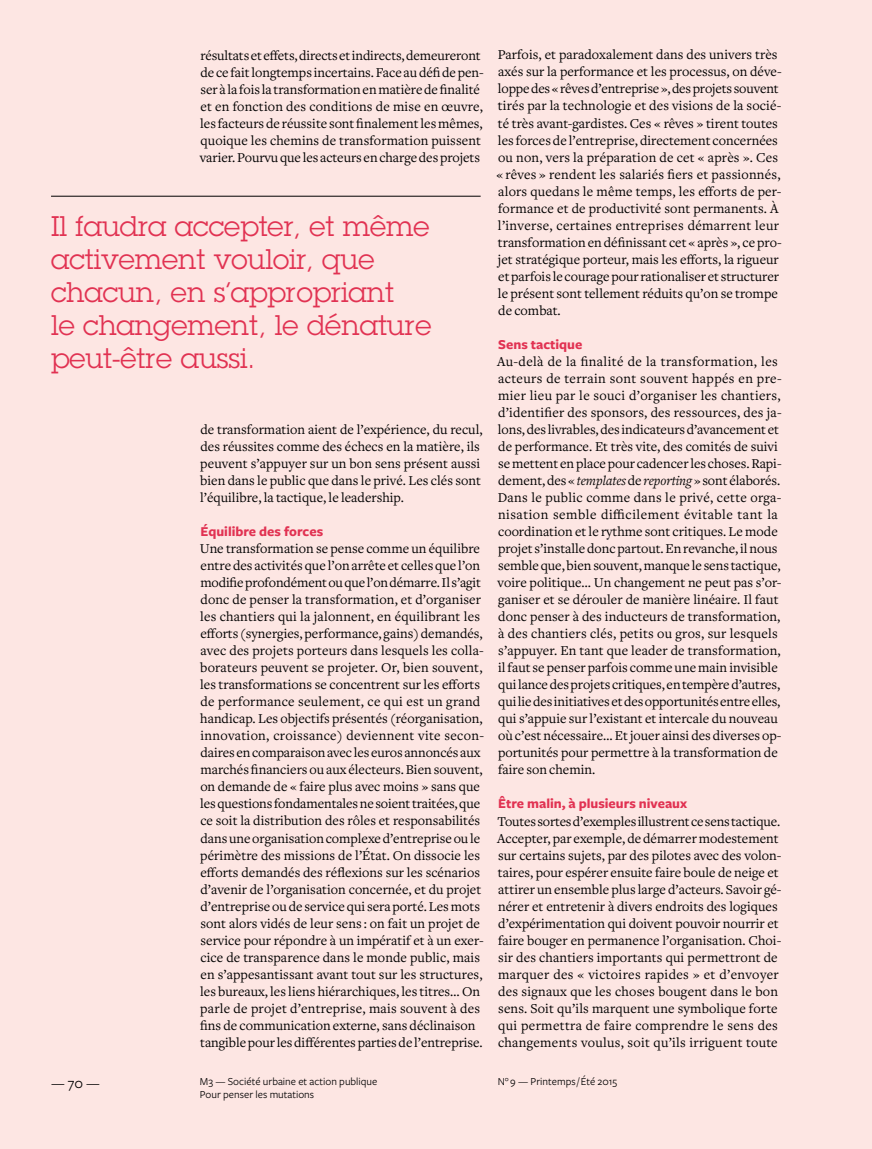
<style>
.page{position:relative;width:872px;height:1149px;background:#fff}
.page>*{position:absolute;margin:0;border:0;box-sizing:border-box;transform-origin:0 0}
.t1{font:27.75px/33px "Lubalin Graph";color:#e13252}
.t2{font:15px "Freight Sans";color:#000}
.t3{font:14.1px/17px "Freight Text";color:#000}
.t4{font:700 14.1px "Freight Sans";color:#e13252}
.t5{font:11.1px/13px "Freight Sans";color:#000}
.s1{font-style:italic;font-size:13.8px}
</style>
<div class="page">
<div style="left:0;top:0;width:872px;height:1148px;background:#fde6e3"></div>
<hr style="left:51px;top:196px;width:429px;height:1px;background:#000">
<p class="t3" style="left:200px;top:47px;width:285px">résultats et effets, directs et indirects, demeureront de ce fait longtemps incertains. Face au défi de pen&shy;ser à la fois la transformation en matière de finalité et en fonction des conditions de mise en œuvre, les facteurs de réussite sont finalement les mêmes, quoique les chemins de transformation puissent varier. Pourvu que les acteurs en charge des projets</p>
<h1 class="t1" style="left:51px;top:210px;width:382px">Il faudra accepter, et même activement vouloir, que chacun, en s’appropriant<br>le changement, le dénature peut-être aussi.</h1>
<p class="t3" style="left:200px;top:421px;width:284px">de transformation aient de l’expérience, du recul, des réussites comme des échecs en la matière, ils peuvent s’appuyer sur un bon sens présent aussi bien dans le public que dans le privé. Les clés sont l’équilibre, la tactique, le leadership.</p>
<p class="t4" style="left:200px;top:524px;width:124px">Équilibre des forces</p>
<p class="t3" style="left:200px;top:540px;width:286px">Une transformation se pense comme un équilibre entre des activités que l’on arrête et celles que l’on modifie profondément ou que l’on démarre. Il s’agit donc de penser la transformation, et d’organiser les chantiers qui la jalonnent, en équilibrant les efforts (synergies, performance, gains) demandés, avec des projets porteurs dans lesquels les colla&shy;borateurs peuvent se projeter. Or, bien souvent, les transformations se concentrent sur les efforts de performance seulement, ce qui est un grand handicap. Les objectifs présentés (réorganisation, innovation, croissance) deviennent vite secon&shy;daires en comparaison avec les euros annoncés aux marchés financiers ou aux électeurs. Bien souvent, on demande de « faire plus avec moins » sans que les questions fondamentales ne soient traitées, que ce soit la distribution des rôles et responsabilités dans une organisation complexe d’entreprise ou le périmètre des missions de l’État. On dissocie les efforts demandés des réflexions sur les scénarios d’avenir de l’organisation concernée, et du projet d’entreprise ou de service qui sera porté. Les mots sont alors vidés de leur sens : on fait un projet de service pour répondre à un impératif et à un exer&shy;cice de transparence dans le monde public, mais en s’appesantissant avant tout sur les structures, les bureaux, les liens hiérarchiques, les titres… On parle de projet d’entreprise, mais souvent à des fins de communication externe, sans déclinaison tangible pour les différentes parties de l’entreprise.</p>
<p class="t3" style="left:496px;top:47px;width:287px">Parfois, et paradoxalement dans des univers très axés sur la performance et les processus, on déve&shy;loppe des « rêves d’entreprise », des projets souvent tirés par la technologie et des visions de la socié&shy;té très avant-gardistes. Ces « rêves » tirent toutes les forces de l’entreprise, directement concernées ou non, vers la préparation de cet « après ». Ces « rêves » rendent les salariés fiers et passionnés, alors quedans le même temps, les efforts de per&shy;formance et de productivité sont permanents. À l’inverse, certaines entreprises démarrent leur transformation en définissant cet « après », ce pro&shy;jet stratégique porteur, mais les efforts, la rigueur et parfois le courage pour rationaliser et structurer le présent sont tellement réduits qu’on se trompe de combat.</p>
<p class="t4" style="left:498px;top:336px;width:86px">Sens tactique</p>
<p class="t3" style="left:497px;top:353px;width:286px">Au-delà de la finalité de la transformation, les acteurs de terrain sont souvent happés en pre&shy;mier lieu par le souci d’organiser les chantiers, d’identifier des sponsors, des ressources, des ja&shy;lons, des livrables, des indicateurs d’avancement et de performance. Et très vite, des comités de suivi se mettent en place pour cadencer les choses. Rapi&shy;dement, des « <span class="s1">templates</span> de <span class="s1">reporting</span> » sont élaborés.<br>Dans le public comme dans le privé, cette orga&shy;nisation semble difficilement évitable tant la coordination et le rythme sont critiques. Le mode projet s’installe donc partout. En revanche, il nous semble que, bien souvent, manque le sens tactique, voire politique… Un changement ne peut pas s’or&shy;ganiser et se dérouler de manière linéaire. Il faut donc penser à des inducteurs de transformation, à des chantiers clés, petits ou gros, sur lesquels s’appuyer. En tant que leader de transformation, il faut se penser parfois comme une main invisible qui lance des projets critiques, en tempère d’autres, qui lie des initiatives et des opportunités entre elles, qui s’appuie sur l’existant et intercale du nouveau où c’est nécessaire… Et jouer ainsi des diverses op&shy;portunités pour permettre à la transformation de faire son chemin.</p>
<p class="t4" style="left:498px;top:796px;width:190px">Être malin, à plusieurs niveaux</p>
<p class="t3" style="left:497px;top:812px;width:286px">Toutes sortes d’exemples illustrent ce sens tactique.<br>Accepter, par exemple, de démarrer modestement sur certains sujets, par des pilotes avec des volon&shy;taires, pour espérer ensuite faire boule de neige et attirer un ensemble plus large d’acteurs. Savoir gé&shy;nérer et entretenir à divers endroits des logiques d’expérimentation qui doivent pouvoir nourrir et faire bouger en permanence l’organisation. Choi&shy;sir des chantiers importants qui permettront de marquer des « victoires rapides » et d’envoyer des signaux que les choses bougent dans le bon sens. Soit qu’ils marquent une symbolique forte qui permettra de faire comprendre le sens des changements voulus, soit qu’ils irriguent toute</p>
<p class="t2" style="left:51px;top:1074px;width:50px">— 70 —</p>
<p class="t5" style="left:497px;top:1074px;width:121px">N° 9 — Printemps / Été 2015</p>
<p class="t5" style="left:200px;top:1074px;width:179px">M3 — Société urbaine et action publique<br>Pour penser les mutations</p>
</div>
